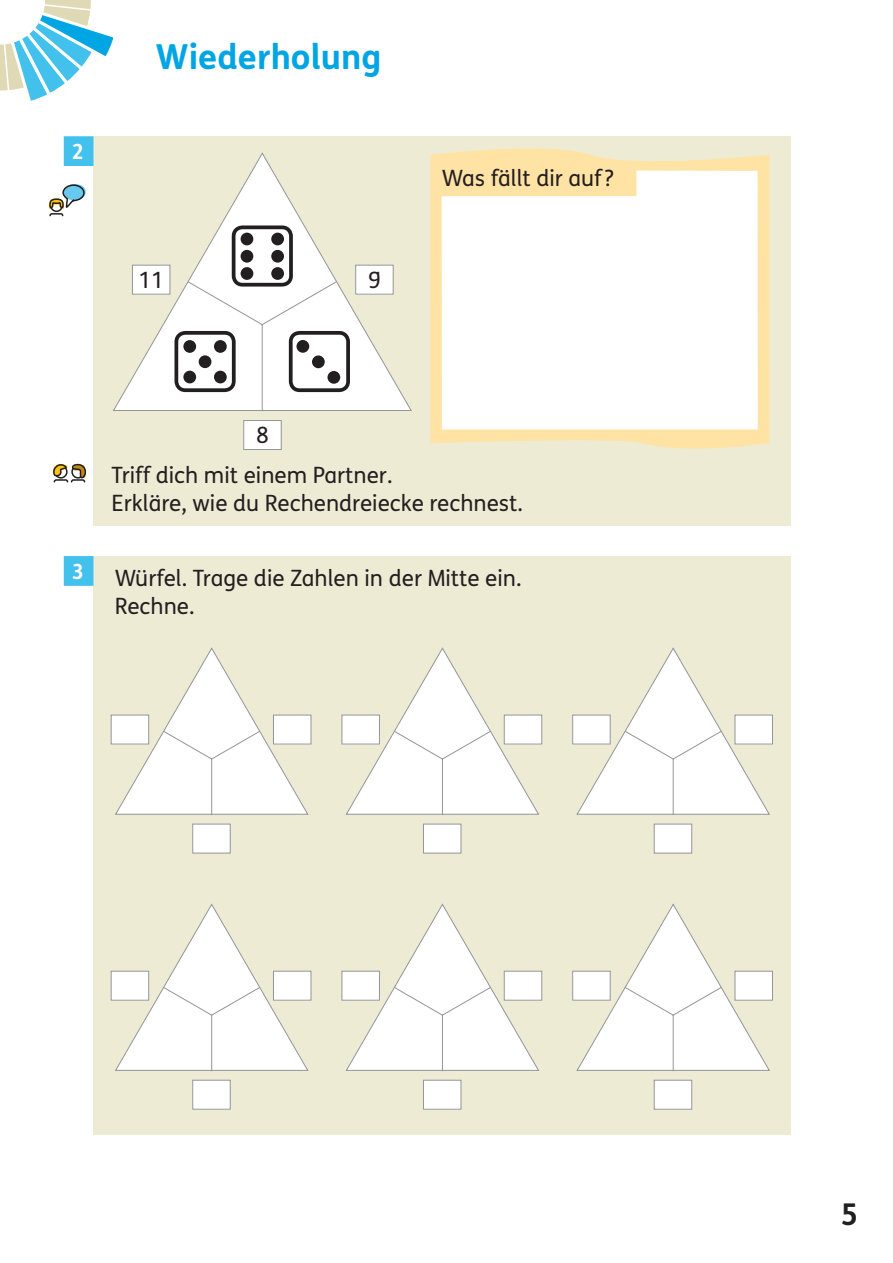
<style>
.page{position:relative;width:893px;height:1263px;background:#fff}
.page>*{position:absolute;margin:0;border:0;box-sizing:border-box;transform-origin:0 0}
.t1{font:700 34.5px "FS Klett GSV";color:#00a5e3}
.t2{font:700 30px "FS Klett GSV";color:#231f20}
.t3{font:22.5px/27.8px "FS Klett GSV";color:#231f20}
.t4{font:700 21px "FS Klett GSV";color:#fff}
</style>
<div class="page">
<svg style="left:0;top:0;width:114px;height:101px"></svg>
<div style="left:94px;top:556px;width:697px;height:579px;background:#eeebd5"></div>
<div style="left:64px;top:556px;width:30px;height:30px;background:#42c1ec"></div>
<svg style="left:114px;top:647px;width:195px;height:168px"></svg>
<div style="left:193px;top:824px;width:37px;height:29px;background:#fff"></div>
<div style="left:192px;top:824px;width:39px;height:29px;border:1px solid #939598"></div>
<div style="left:111px;top:715px;width:38px;height:29px;background:#fff"></div>
<div style="left:111px;top:715px;width:38px;height:29px;border:1px solid #939598"></div>
<div style="left:273px;top:715px;width:38px;height:29px;background:#fff"></div>
<div style="left:273px;top:715px;width:38px;height:29px;border:1px solid #939598"></div>
<svg style="left:114px;top:903px;width:195px;height:168px"></svg>
<div style="left:193px;top:1080px;width:37px;height:29px;background:#fff"></div>
<div style="left:192px;top:1080px;width:39px;height:30px;border:1px solid #939598"></div>
<div style="left:111px;top:971px;width:38px;height:29px;background:#fff"></div>
<div style="left:111px;top:971px;width:38px;height:30px;border:1px solid #939598"></div>
<div style="left:273px;top:971px;width:38px;height:29px;background:#fff"></div>
<div style="left:273px;top:971px;width:38px;height:30px;border:1px solid #939598"></div>
<svg style="left:345px;top:647px;width:195px;height:168px"></svg>
<div style="left:423px;top:824px;width:38px;height:29px;background:#fff"></div>
<div style="left:423px;top:824px;width:38px;height:29px;border:1px solid #939598"></div>
<div style="left:342px;top:715px;width:37px;height:29px;background:#fff"></div>
<div style="left:341px;top:715px;width:39px;height:29px;border:1px solid #939598"></div>
<div style="left:504px;top:715px;width:38px;height:29px;background:#fff"></div>
<div style="left:504px;top:715px;width:38px;height:29px;border:1px solid #939598"></div>
<svg style="left:345px;top:903px;width:195px;height:168px"></svg>
<div style="left:423px;top:1080px;width:38px;height:29px;background:#fff"></div>
<div style="left:423px;top:1080px;width:38px;height:30px;border:1px solid #939598"></div>
<div style="left:342px;top:971px;width:37px;height:29px;background:#fff"></div>
<div style="left:341px;top:971px;width:39px;height:30px;border:1px solid #939598"></div>
<div style="left:504px;top:971px;width:38px;height:29px;background:#fff"></div>
<div style="left:504px;top:971px;width:38px;height:30px;border:1px solid #939598"></div>
<svg style="left:576px;top:647px;width:194px;height:168px"></svg>
<div style="left:654px;top:824px;width:38px;height:29px;background:#fff"></div>
<div style="left:654px;top:824px;width:38px;height:29px;border:1px solid #939598"></div>
<div style="left:573px;top:715px;width:37px;height:29px;background:#fff"></div>
<div style="left:572px;top:715px;width:38px;height:29px;border:1px solid #939598"></div>
<div style="left:735px;top:715px;width:37px;height:29px;background:#fff"></div>
<div style="left:734px;top:715px;width:39px;height:29px;border:1px solid #939598"></div>
<svg style="left:576px;top:903px;width:194px;height:168px"></svg>
<div style="left:654px;top:1080px;width:38px;height:29px;background:#fff"></div>
<div style="left:654px;top:1080px;width:38px;height:30px;border:1px solid #939598"></div>
<div style="left:573px;top:971px;width:37px;height:29px;background:#fff"></div>
<div style="left:572px;top:971px;width:38px;height:30px;border:1px solid #939598"></div>
<div style="left:735px;top:971px;width:37px;height:29px;background:#fff"></div>
<div style="left:734px;top:971px;width:39px;height:30px;border:1px solid #939598"></div>
<div style="left:94px;top:136px;width:697px;height:390px;background:#eeebd5"></div>
<div style="left:64px;top:136px;width:30px;height:30px;background:#42c1ec"></div>
<svg style="left:48px;top:184px;width:37px;height:33px"></svg>
<svg style="left:430px;top:148px;width:339px;height:301px;fill:#ffe3a5"></svg>
<div style="left:442px;top:171px;width:316px;height:259px;background:#fff"></div>
<svg style="left:53px;top:463px;width:34px;height:20px"></svg>
<svg style="left:113px;top:152px;width:299px;height:259px"></svg>
<hr style="left:262px;top:324px;width:1px;height:87px;background:#939598">
<div style="left:132px;top:265px;width:38px;height:29px;background:#fff"></div>
<div style="left:132px;top:265px;width:38px;height:30px;border:1px solid #939598"></div>
<div style="left:244px;top:421px;width:37px;height:29px;background:#fff"></div>
<div style="left:243px;top:420px;width:39px;height:30px;border:1px solid #939598"></div>
<div style="left:356px;top:265px;width:37px;height:29px;background:#fff"></div>
<div style="left:355px;top:265px;width:38px;height:30px;border:1px solid #939598"></div>
<svg style="left:173px;top:224px;width:179px;height:170px;background:#e1e0dd"></svg>
<div style="left:183px;top:340px;width:13px;height:13px;background:#231f20;border-radius:50%"></div>
<div style="left:183px;top:371px;width:13px;height:12px;background:#231f20;border-radius:50%"></div>
<div style="left:199px;top:355px;width:12px;height:13px;background:#231f20;border-radius:50%"></div>
<div style="left:214px;top:371px;width:13px;height:12px;background:#231f20;border-radius:50%"></div>
<div style="left:214px;top:340px;width:13px;height:13px;background:#231f20;border-radius:50%"></div>
<p class="t4" style="left:72px;top:143px;width:14px">2</p>
<h1 class="t1" style="left:155px;top:42px;width:227px">Wiederholung</h1>
<p class="t3" style="left:138px;top:268px;width:27px">11</p>
<p class="t3" style="left:368px;top:268px;width:14px">9</p>
<p class="t3" style="left:442px;top:166px;width:174px">Was fällt dir auf ?</p>
<p class="t4" style="left:72px;top:563px;width:14px">3</p>
<p class="t3" style="left:256px;top:423px;width:14px">8</p>
<p class="t3" style="left:112px;top:463px;width:413px">Triff dich mit einem Partner.<br>Erkläre, wie du Rechendreiecke rechnest.</p>
<p class="t3" style="left:115px;top:566px;width:408px">Würfel. Trage die Zahlen in der Mitte ein.<br>Rechne.</p>
<h2 class="t2" style="left:841px;top:1202px;width:19px">5</h2>
</div>
